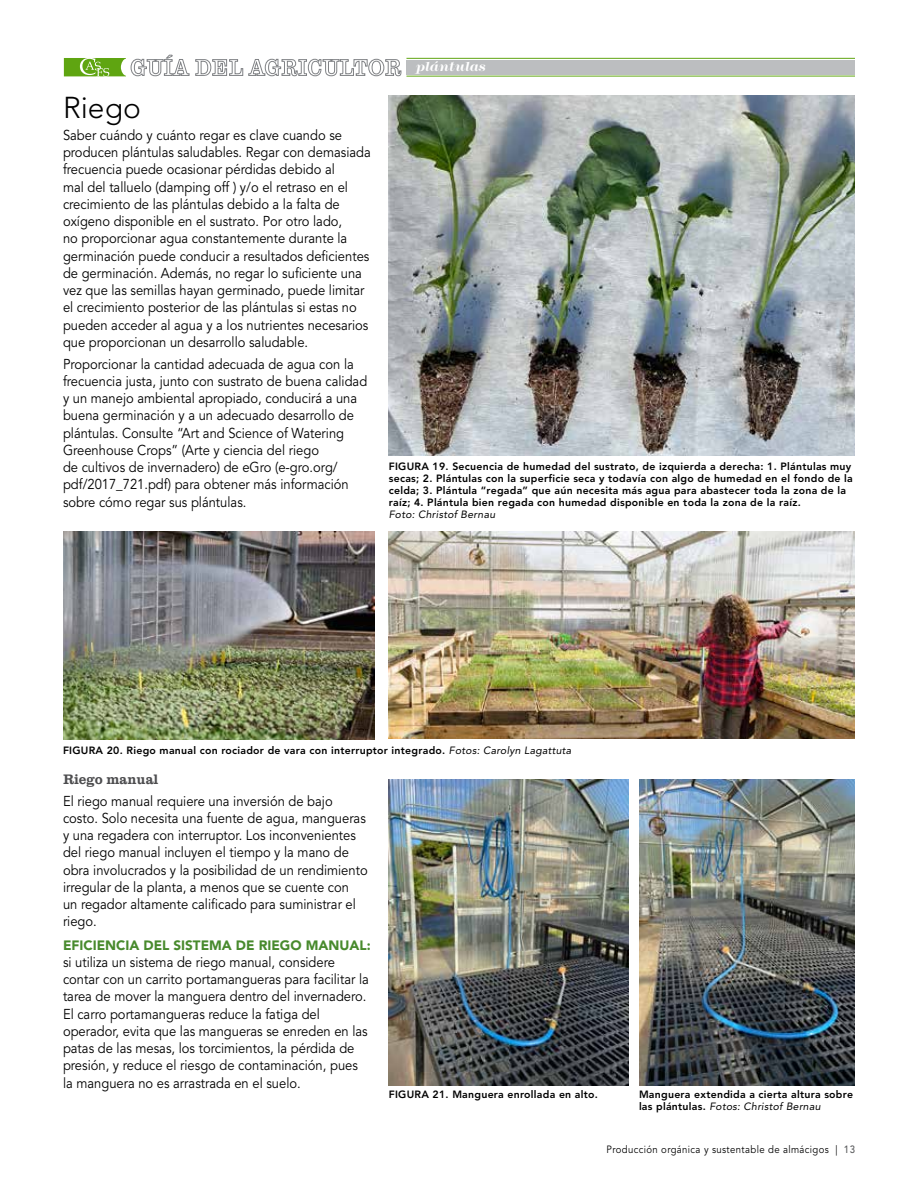
<style>
.page{position:relative;width:918px;height:1188px;background:#fff}
.page>*{position:absolute;margin:0;border:0;box-sizing:border-box;transform-origin:0 0}
.t1{font:300 30px "Avenir LT Std";color:#000}
.t2{font:14.25px/17.2px "Avenir LT Std";color:#000;scale:.91 1}
.t3{font:700 14.25px "Clarendon";color:#4d4d4f;scale:.95 1}
.t4{font:italic 700 13.65px "Modern 216";color:#fff}
.t5{font:900 13.5px "Avenir LT Std";color:#488a2d}
.t6{font:800 10.5px/12px "Avenir LT Std";letter-spacing:.025em;color:#000}
.t7{font:10.5px "Avenir LT Std";letter-spacing:.04em;color:#000;scale:.91 1}
.t8{font:italic 10.5px "Avenir LT Std";letter-spacing:.025em;color:#000}
.s1{font-size:13.2px}
.s2{font-weight:400;font-style:italic}
.s3{font-weight:500;color:#58595b}
</style>
<div class="page">
<hr style="left:406px;top:58px;width:449px;height:1px;background:#5fa511">
<hr style="left:406px;top:76px;width:449px;height:1px;background:#5fa511">
<div style="left:407px;top:60px;width:448px;height:14px;background:#bcbec0"></div>
<svg style="left:64px;top:55px;width:338px;height:22px"></svg>
<img style="left:389px;top:531px;width:466px;height:208px">
<img style="left:63px;top:532px;width:311px;height:208px">
<img style="left:389px;top:95px;width:466px;height:360px">
<img style="left:639px;top:780px;width:216px;height:305px">
<img style="left:389px;top:780px;width:239px;height:305px">
<h1 class="t1" style="left:63px;top:90px;width:79px">Riego</h1>
<p class="t2" style="left:63px;top:127px;width:340px">Saber cuándo y cuánto regar es clave cuando se producen plántulas saludables. Regar con demasiada frecuencia puede ocasionar pérdidas debido al<br>mal del talluelo (damping off ) y/o el retraso en el crecimiento de las plántulas debido a la falta de oxígeno disponible en el sustrato. Por otro lado,<br>no proporcionar agua constantemente durante la germinación puede conducir a resultados deficientes de germinación. Además, no regar lo suficiente una vez que las semillas hayan germinado, puede limitar el crecimiento posterior de las plántulas si estas no pueden acceder al agua y a los nutrientes necesarios que proporcionan un desarrollo saludable.</p>
<p class="t2" style="left:63px;top:356px;width:336px">Proporcionar la cantidad adecuada de agua con la frecuencia justa, junto con sustrato de buena calidad y un manejo ambiental apropiado, conducirá a una buena germinación y a un adecuado desarrollo de plántulas. Consulte “Art and Science of Watering Greenhouse Crops” (Arte y ciencia del riego<br>de cultivos de invernadero) de eGro (e-gro.org/ pdf/2017_721.pdf) para obtener más información sobre cómo regar sus plántulas.</p>
<p class="t4" style="left:416px;top:58px;width:72px"><span class="s1">pl</span>án<span class="s1">t</span>u<span class="s1">l</span>as</p>
<p class="t6" style="left:389px;top:460px;width:466px">FIGURA 19. Secuencia de humedad del sustrato, de izquierda a derecha: 1. Plántulas muy secas; 2. Plántulas con la superficie seca y todavía con algo de humedad en el fondo de la celda; 3. Plántula “regada” que aún necesita más agua para abastecer toda la zona de la raíz; 4. Plántula bien regada con humedad disponible en toda la zona de la raíz.</p>
<p class="t8" style="left:389px;top:508px;width:108px">Foto: Christof Bernau</p>
<p class="t6" style="left:63px;top:744px;width:510px">FIGURA 20. Riego manual con rociador de vara con interruptor integrado. <span class="s2">Fotos: Carolyn Lagattuta</span></p>
<p class="t3" style="left:63px;top:771px;width:102px">Riego manual</p>
<p class="t2" style="left:63px;top:792px;width:336px">El riego manual requiere una inversión de bajo costo. Solo necesita una fuente de agua, mangueras y una regadera con interruptor. Los inconvenientes del riego manual incluyen el tiempo y la mano de obra involucrados y la posibilidad de un rendimiento irregular de la planta, a menos que se cuente con<br>un regador altamente calificado para suministrar el riego.</p>
<p class="t5" style="left:63px;top:937px;width:309px">EFICIENCIA DEL SISTEMA DE RIEGO MANUAL:</p>
<p class="t2" style="left:63px;top:954px;width:338px">si utiliza un sistema de riego manual, considere contar con un carrito portamangueras para facilitar la tarea de mover la manguera dentro del invernadero.<br>El carro portamangueras reduce la fatiga del operador, evita que las mangueras se enreden en las patas de las mesas, los torcimientos, la pérdida de presión, y reduce el riesgo de contaminación, pues la manguera no es arrastrada en el suelo.</p>
<p class="t6" style="left:389px;top:1088px;width:211px">FIGURA 21. Manguera enrollada en alto.</p>
<p class="t6" style="left:639px;top:1088px;width:216px">Manguera extendida a cierta altura sobre las plántulas. <span class="s2">Fotos: Christof Bernau</span></p>
<p class="t7" style="left:607px;top:1144px;width:274px">Producción orgánica y sustentable de almácigos | <span class="s3">13</span></p>
</div>
